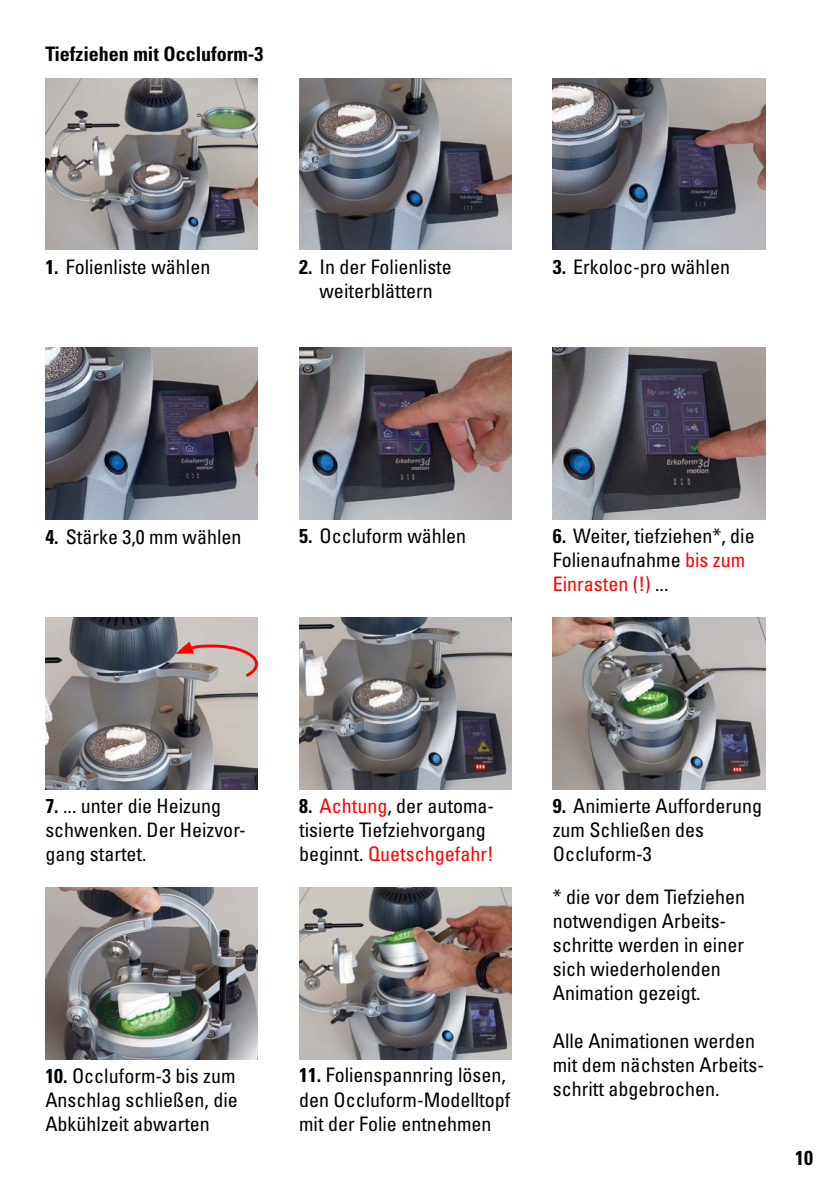
<style>
.page{position:relative;width:840px;height:1191px;background:#fff}
.page>*{position:absolute;margin:0;border:0;box-sizing:border-box;transform-origin:0 0}
.t1{font:700 condensed 20.2px "Univers";color:#000}
.t2{font:condensed 20px/24px "Univers";color:#000}
.t3{font:700 condensed 20px "Univers";color:#000}
.s1{font-weight:700}
.s2{color:#f00}
</style>
<div class="page">
<img style="left:45px;top:887px;width:213px;height:172px">
<img style="left:299px;top:887px;width:212px;height:172px">
<img style="left:45px;top:618px;width:213px;height:171px">
<img style="left:299px;top:618px;width:212px;height:171px">
<img style="left:552px;top:618px;width:212px;height:171px">
<img style="left:45px;top:348px;width:213px;height:171px">
<img style="left:299px;top:348px;width:212px;height:171px">
<img style="left:552px;top:348px;width:212px;height:171px">
<img style="left:45px;top:78px;width:213px;height:171px">
<img style="left:299px;top:78px;width:212px;height:171px">
<img style="left:552px;top:78px;width:212px;height:171px">
<svg style="left:175px;top:641px;width:83px;height:38px;background:#c3a29e"></svg>
<p class="t3" style="left:45px;top:42px;width:219px">Tiefziehen mit Occluform-3</p>
<p class="t2" style="left:45px;top:254px;width:166px"><span class="s1">1.</span> Folienliste wählen</p>
<p class="t2" style="left:299px;top:254px;width:154px;text-align:center"><span class="s1">2.</span> In der Folienliste weiterblättern</p>
<p class="t2" style="left:552px;top:254px;width:179px"><span class="s1">3.</span> Erkoloc-pro wählen</p>
<p class="t2" style="left:45px;top:524px;width:197px"><span class="s1">4.</span> Stärke 3,0 mm wählen</p>
<p class="t2" style="left:299px;top:524px;width:169px"><span class="s1">5.</span> Occluform wählen</p>
<p class="t2" style="left:552px;top:524px;width:203px"><span class="s1">6.</span> Weiter, tiefziehen*, die<br>Folienaufnahme <span class="s2">bis zum<br>Einrasten (!)</span> ...</p>
<p class="t2" style="left:45px;top:793px;width:202px"><span class="s1">7.</span> ... unter die Heizung schwenken. Der Heizvor&shy;gang startet.</p>
<p class="t2" style="left:45px;top:1062px;width:194px;text-align:justify"><span class="s1">10.</span> Occluform-3 bis zum Anschlag schließen, die Abkühlzeit abwarten</p>
<p class="t2" style="left:299px;top:793px;width:196px"><span class="s1">8.</span> <span class="s2">Achtung</span>, der automa&shy;tisierte Tiefziehvorgang beginnt. <span class="s2">Quetschgefahr!</span></p>
<p class="t2" style="left:299px;top:1062px;width:213px"><span class="s1">11.</span> Folienspannring lösen, den Occluform-Modelltopf mit der Folie entnehmen</p>
<p class="t2" style="left:552px;top:793px;width:211px"><span class="s1">9.</span> Animierte Aufforderung zum Schließen des<br>Occluform-3</p>
<p class="t2" style="left:552px;top:884px;width:194px">* die vor dem Tiefziehen notwendigen Arbeits&shy;schritte werden in einer sich wiederholenden<br>Animation gezeigt.</p>
<p class="t2" style="left:552px;top:1028px;width:213px">Alle Animationen werden mit dem nächsten Arbeits&shy;schritt abgebrochen.</p>
<p class="t1" style="left:794px;top:1145px;width:19px">10</p>
</div>
